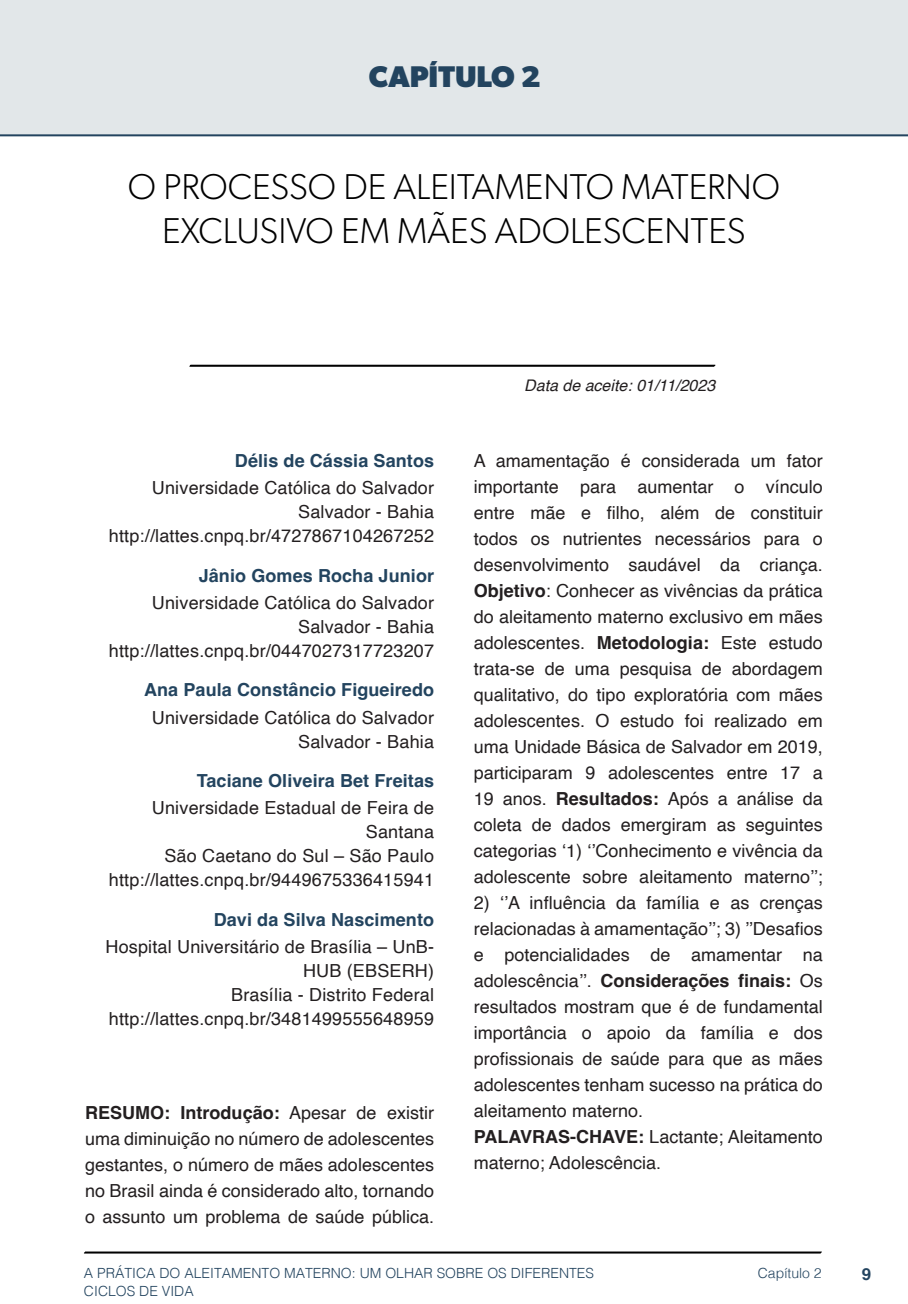
<style>
.page{position:relative;width:908px;height:1304px;background:#fff}
.page>*{position:absolute;margin:0;border:0;box-sizing:border-box;transform-origin:0 0}
.nome_artigos{font:300 36px/44px "Gibson";color:#000;text-align:center}
.capítulos{font:700 30px "Gibson";color:#23445f}
.Resumos_e_PC_TXT{font:18px/26px "Helvetica";color:#231f20;text-align:justify}
.info_autores{font:18px/24px "Helvetica";letter-spacing:.01em;color:#231f20;text-align:right}
.nome_autores{font:700 18px "Helvetica";letter-spacing:.005em;color:#23445f}
.t1{font:700 16.8px "Helvetica";color:#23445f}
.t2{font:italic 16px "Helvetica";color:#231f20}
.t3{font:300 14px/18px "Helvetica";color:#23445f}
.s1{font-weight:700}
</style>
<div class="page">
<svg style="left:84px;top:1251px;width:737px;height:3px"></svg>
<div style="left:0;top:0;width:907px;height:136px;background:#e2e7e9"></div>
<svg style="left:189px;top:364px;width:526px;height:3px"></svg>
<div style="left:44px;top:72px;width:68px;height:61px;background:#e2e7e9"></div>
<p class="capítulos" style="left:369px;top:58px;width:173px">CAPÍTULO 2</p>
<p class="nome_artigos" style="left:128px;top:164px;width:653px">O PROCESSO DE ALEITAMENTO MATERNO<br>EXCLUSIVO EM MÃES ADOLESCENTES</p>
<p class="nome_autores" style="left:235px;top:450px;width:200px">Délis de Cássia Santos</p>
<p class="info_autores" style="left:152px;top:477px;width:283px">Universidade Católica do Salvador</p>
<p class="info_autores" style="left:298px;top:501px;width:137px">Salvador - Bahia</p>
<p class="info_autores" style="left:109px;top:525px;width:326px">http://lattes.cnpq.br/4727867104267252</p>
<p class="nome_autores" style="left:199px;top:564px;width:237px">Jânio Gomes Rocha Junior</p>
<p class="info_autores" style="left:152px;top:591px;width:283px">Universidade Católica do Salvador</p>
<p class="info_autores" style="left:298px;top:615px;width:137px">Salvador - Bahia</p>
<p class="info_autores" style="left:109px;top:639px;width:326px">http://lattes.cnpq.br/0447027317723207</p>
<p class="nome_autores" style="left:144px;top:679px;width:291px">Ana Paula Constâncio Figueiredo</p>
<p class="info_autores" style="left:152px;top:706px;width:283px">Universidade Católica do Salvador</p>
<p class="info_autores" style="left:298px;top:730px;width:137px">Salvador - Bahia</p>
<p class="nome_autores" style="left:196px;top:770px;width:239px">Taciane Oliveira Bet Freitas</p>
<p class="info_autores" style="left:152px;top:797px;width:283px">Universidade Estadual de Feira de<br>Santana</p>
<p class="info_autores" style="left:164px;top:845px;width:271px">São Caetano do Sul – São Paulo</p>
<p class="info_autores" style="left:109px;top:869px;width:326px">http://lattes.cnpq.br/9449675336415941</p>
<p class="nome_autores" style="left:214px;top:908px;width:222px">Davi da Silva Nascimento</p>
<p class="info_autores" style="left:105px;top:935px;width:330px">Hospital Universitário de Brasília – UnB-<br>HUB (EBSERH)</p>
<p class="info_autores" style="left:231px;top:983px;width:204px">Brasília - Distrito Federal</p>
<p class="info_autores" style="left:109px;top:1007px;width:326px">http://lattes.cnpq.br/3481499555648959</p>
<p class="Resumos_e_PC_TXT" style="left:85px;top:1100px;width:350px"><span class="s1">RESUMO: Introdução:</span> Apesar de existir uma diminuição no número de adolescentes gestantes, o número de mães adolescentes no Brasil ainda é considerado alto, tornando o assunto um problema de saúde pública.</p>
<p class="t2" style="left:524px;top:373px;width:192px">Data de aceite: 01/11/2023</p>
<p class="Resumos_e_PC_TXT" style="left:473px;top:448px;width:350px">A amamentação é considerada um fator importante para aumentar o vínculo entre mãe e filho, além de constituir todos os nutrientes necessários para o desenvolvimento saudável da criança.<br><span class="s1">Objetivo</span>: Conhecer as vivências da prática do aleitamento materno exclusivo em mães adolescentes. <span class="s1">Metodologia:</span> Este estudo trata-se de uma pesquisa de abordagem qualitativo, do tipo exploratória com mães adolescentes. O estudo foi realizado em uma Unidade Básica de Salvador em 2019, participaram 9 adolescentes entre 17 a 19 anos. <span class="s1">Resultados:</span> Após a análise da coleta de dados emergiram as seguintes categorias ‘1) ‘’Conhecimento e vivência da adolescente sobre aleitamento materno’’;</p>
<p class="Resumos_e_PC_TXT" style="left:473px;top:890px;width:350px">2) ‘’A influência da família e as crenças relacionadas à amamentação’’; 3) ’’Desafios e potencialidades de amamentar na adolescência’’. <span class="s1">Considerações finais:</span> Os resultados mostram que é de fundamental importância o apoio da família e dos profissionais de saúde para que as mães adolescentes tenham sucesso na prática do aleitamento materno.</p>
<p class="Resumos_e_PC_TXT" style="left:473px;top:1124px;width:350px"><span class="s1">PALAVRAS-CHAVE:</span> Lactante; Aleitamento materno; Adolescência.</p>
<p class="t3" style="left:84px;top:1263px;width:511px">A PRÁTICA DO ALEITAMENTO MATERNO: UM OLHAR SOBRE OS DIFERENTES<br>CICLOS DE VIDA</p>
<p class="t3" style="left:757px;top:1263px;width:65px">Capítulo 2</p>
<p class="t1" style="left:861px;top:1264px;width:11px">9</p>
</div>
